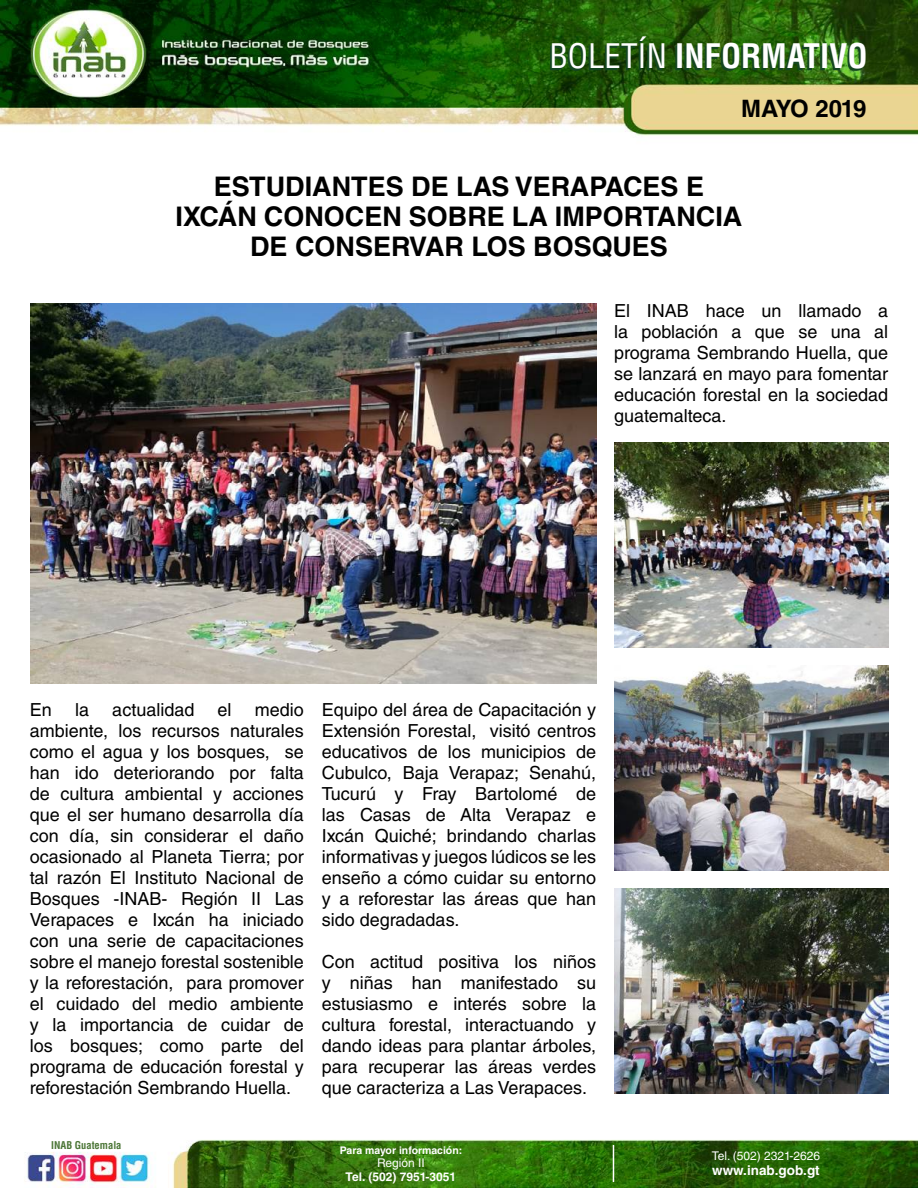
<style>
.page{position:relative;width:918px;height:1188px;background:#fff}
.page>*{position:absolute;margin:0;border:0;box-sizing:border-box;transform-origin:0 0}
.t1{font:700 condensed 33px "Helvetica LT Std";color:#fff}
.t2{font:700 27px/30px "Helvetica LT Std";color:#000;text-align:center}
.t3{font:700 24px "Helvetica LT Std";letter-spacing:-.045em;color:#000}
.t4{font:18px/21px "Helvetica LT Std";color:#000;text-align:justify}
.t5{font:700 13.5px "Helvetica LT Std";color:#fff}
.t6{font:12px "Helvetica LT Std";color:#fff}
.t7{font:700 12px "Helvetica LT Std";color:#fff}
.t8{font:700 10.5px "Helvetica LT Std";color:#fff}
.t9{font:700 condensed 10.5px "Helvetica LT Std";color:#4c7637}
.s1{font-weight:400}
</style>
<div class="page">
<img style="left:0;top:0;width:918px;height:1188px">
<svg style="left:550px;top:39px;width:314px;height:32px;background:#215813"></svg>
<hr style="left:613px;top:1145px;width:1px;height:37px;background:#fff">
<img style="left:614px;top:443px;width:274px;height:205px">
<img style="left:614px;top:665px;width:274px;height:206px">
<img style="left:614px;top:888px;width:274px;height:206px">
<img style="left:30px;top:304px;width:566px;height:380px">
<h1 class="t1" style="left:550px;top:35px;width:320px"><span class="s1">BOLETÍN</span> INFORMATIVO</h1>
<h3 class="t3" style="left:741px;top:94px;width:127px">MAYO 2019</h3>
<h2 class="t2" style="left:176px;top:171px;width:568px">ESTUDIANTES DE LAS VERAPACES E<br>IXCÁN CONOCEN SOBRE LA IMPORTANCIA<br>DE CONSERVAR LOS BOSQUES</h2>
<p class="t4" style="left:614px;top:300px;width:276px">El INAB hace un llamado a la población a que se una al programa Sembrando Huella, que se lanzará en mayo para fomentar educación forestal en la sociedad guatemalteca.</p>
<p class="t4" style="left:30px;top:699px;width:276px;text-indent:225px">medio ambiente, los recursos naturales como el agua y los bosques, se han ido deteriorando por falta de cultura ambiental y acciones que el ser humano desarrolla día con día, sin considerar el daño ocasionado al Planeta Tierra; por tal razón El Instituto Nacional de Bosques -INAB- Región II Las Verapaces e Ixcán ha iniciado con una serie de capacitaciones sobre el manejo forestal sostenible y la reforestación, para promover el cuidado del medio ambiente y la importancia de cuidar de los bosques; como parte del programa de educación forestal y reforestación Sembrando Huella.</p>
<p class="t4" style="left:322px;top:699px;width:276px">Equipo del área de Capacitación y Extensión Forestal, visitó centros educativos de los municipios de Cubulco, Baja Verapaz; Senahú, Tucurú y Fray Bartolomé de las Casas de Alta Verapaz e Ixcán Quiché; brindando charlas informativas y juegos lúdicos se les enseño a cómo cuidar su entorno y a reforestar las áreas que han sido degradadas.</p>
<p class="t4" style="left:30px;top:699px;width:24px">En</p>
<p class="t4" style="left:75px;top:699px;width:16px">la</p>
<p class="t4" style="left:112px;top:699px;width:84px">actualidad</p>
<p class="t4" style="left:218px;top:699px;width:16px">el</p>
<p class="t4" style="left:322px;top:951px;width:276px">Con actitud positiva los niños y niñas han manifestado su estusiasmo e interés sobre la cultura forestal, interactuando y dando ideas para plantar árboles, para recuperar las áreas verdes que caracteriza a Las Verapaces.</p>
<p class="t9" style="left:51px;top:1139px;width:72px">INAB Guatemala</p>
<p class="t8" style="left:340px;top:1143px;width:124px">Para mayor información:</p>
<p class="t6" style="left:377px;top:1156px;width:49px">Región II</p>
<p class="t7" style="left:346px;top:1169px;width:112px">Tel. (502) 7951-3051</p>
<p class="t6" style="left:712px;top:1149px;width:110px">Tel. (502) 2321-2626</p>
<p class="t5" style="left:712px;top:1162px;width:109px">www.inab.gob.gt</p>
</div>
